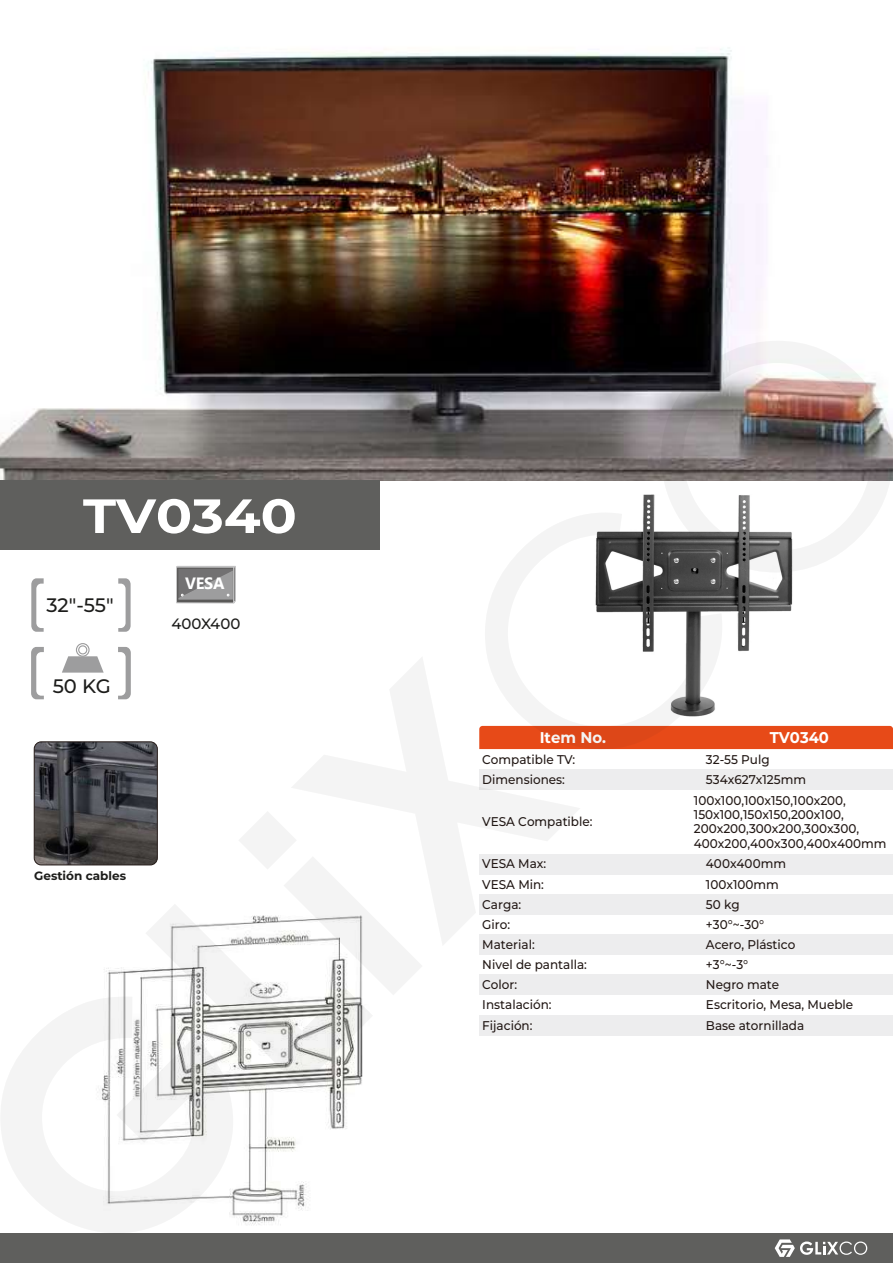
<style>
.page{position:relative;width:893px;height:1263px;background:#fff}
.page>*{position:absolute;margin:0;border:0;box-sizing:border-box;transform-origin:0 0}
.t1{font:700 52.65px "Tahoma";color:#fff}
.t2{font:700 48px "Montserrat";color:#fff;scale:1.11 1}
.t3{font:500 19.5px "Montserrat";letter-spacing:-.005em;color:#1d1d1b}
.t4{font:700 16.35px "Leelawadee UI";color:#fff}
.t5{font:700 15.6px "Montserrat";color:#fff;scale:.96 1}
.t6{font:700 15.6px "Montserrat";color:#fff;scale:.95 1}
.t7{font:500 15px "Montserrat";color:#1d1d1b}
.t8{font:500 12.6px/14.4px "Montserrat";color:#231916;scale:.95 1}
.t9{font:700 12px "Montserrat";color:#1d1d1b}
</style>
<div class="page">
<img style="left:104px;top:967px;width:243px;height:258px">
<div style="left:0;top:1233px;width:893px;height:30px;background:#5f5f5d"></div>
<svg style="left:775px;top:1239px;width:92px;height:18px"></svg>
<img style="left:0;top:49px;width:767px;height:431px">
<div style="left:479px;top:769px;width:414px;height:20px;background:#ededee"></div>
<div style="left:724px;top:726px;width:169px;height:23px;background:#e74a18"></div>
<div style="left:479px;top:854px;width:414px;height:20px;background:#ededee"></div>
<div style="left:479px;top:894px;width:414px;height:20px;background:#ededee"></div>
<div style="left:479px;top:934px;width:414px;height:20px;background:#ededee"></div>
<div style="left:479px;top:975px;width:414px;height:20px;background:#ededee"></div>
<div style="left:479px;top:1015px;width:414px;height:20px;background:#ededee"></div>
<div style="left:0;top:480px;width:380px;height:70px;background:#5f5f5d"></div>
<div style="left:76px;top:643px;width:14px;height:14px;border:1px solid #9d9d9e;border-radius:50%"></div>
<div style="left:78px;top:645px;width:9px;height:9px;border:1px solid #9d9d9e;border-radius:50%"></div>
<svg style="left:62px;top:656px;width:42px;height:17px"></svg>
<svg style="left:118px;top:578px;width:13px;height:54px"></svg>
<svg style="left:31px;top:578px;width:13px;height:54px"></svg>
<svg style="left:118px;top:647px;width:13px;height:52px"></svg>
<svg style="left:31px;top:647px;width:13px;height:52px"></svg>
<svg style="left:176px;top:566px;width:60px;height:37px;background:#898889"></svg>
<img style="left:34px;top:742px;width:122px;height:123px">
<div style="left:34px;top:741px;width:124px;height:124px;border:1px solid #231916;border-radius:7px"></div>
<img style="left:643px;top:495px;width:150px;height:157px">
<svg style="left:1px;top:996px;width:234px;height:237px;fill:#f4f4f4"></svg>
<svg style="left:292px;top:658px;width:289px;height:286px"></svg>
<svg style="left:484px;top:511px;width:240px;height:240px"></svg>
<img style="left:660px;top:341px;width:233px;height:232px">
<svg style="left:145px;top:811px;width:278px;height:277px"></svg>
<h2 class="t2" style="left:83px;top:484px;width:194px">TV0340</h2>
<h1 class="t1" style="left:23px;top:493px;width:153px">F80W</h1>
<h3 class="t3" style="left:46px;top:592px;width:69px">32"-55"</h3>
<h3 class="t3" style="left:53px;top:673px;width:60px">50 KG</h3>
<p class="t4" style="left:185px;top:571px;width:41px">VESA</p>
<p class="t7" style="left:171px;top:614px;width:70px">400X400</p>
<p class="t9" style="left:34px;top:868px;width:93px">Gestión cables</p>
<p class="t5" style="left:540px;top:727px;width:71px">Item No.</p>
<p class="t6" style="left:770px;top:727px;width:64px">TV0340</p>
<p class="t8" style="left:482px;top:751px;width:99px">Compatible TV:</p>
<p class="t8" style="left:706px;top:751px;width:69px">32-55 Pulg</p>
<p class="t8" style="left:482px;top:772px;width:89px">Dimensiones:</p>
<p class="t8" style="left:694px;top:769px;width:162px;line-height:20.7px;text-indent:12px">534x627x125mm<br>100x100,100x150,100x200,</p>
<p class="t8" style="left:694px;top:807px;width:204px">150x100,150x150,200x100,<br>200x200,300x200,300x300,<br>400x200,400x300,400x400mm</p>
<p class="t8" style="left:482px;top:814px;width:118px">VESA Compatible:</p>
<p class="t8" style="left:482px;top:856px;width:69px">VESA Max:</p>
<p class="t8" style="left:706px;top:856px;width:86px">400x400mm</p>
<p class="t8" style="left:482px;top:876px;width:67px">VESA Min:</p>
<p class="t8" style="left:706px;top:876px;width:78px">100x100mm</p>
<p class="t8" style="left:482px;top:897px;width:43px">Carga:</p>
<p class="t8" style="left:706px;top:897px;width:37px">50 kg</p>
<p class="t8" style="left:482px;top:937px;width:57px">Material:</p>
<p class="t8" style="left:706px;top:937px;width:96px">Acero, Plástico</p>
<p class="t8" style="left:482px;top:917px;width:31px">Giro:</p>
<p class="t8" style="left:706px;top:917px;width:63px">+30°~-30°</p>
<p class="t8" style="left:482px;top:957px;width:112px">Nivel de pantalla:</p>
<p class="t8" style="left:706px;top:957px;width:46px">+3°~-3°</p>
<p class="t8" style="left:482px;top:997px;width:74px">Instalación:</p>
<p class="t8" style="left:706px;top:997px;width:157px">Escritorio, Mesa, Mueble</p>
<p class="t8" style="left:482px;top:1017px;width:54px">Fijación:</p>
<p class="t8" style="left:706px;top:1017px;width:105px">Base atornillada</p>
<p class="t8" style="left:482px;top:977px;width:38px">Color:</p>
<p class="t8" style="left:706px;top:977px;width:79px">Negro mate</p>
</div>
